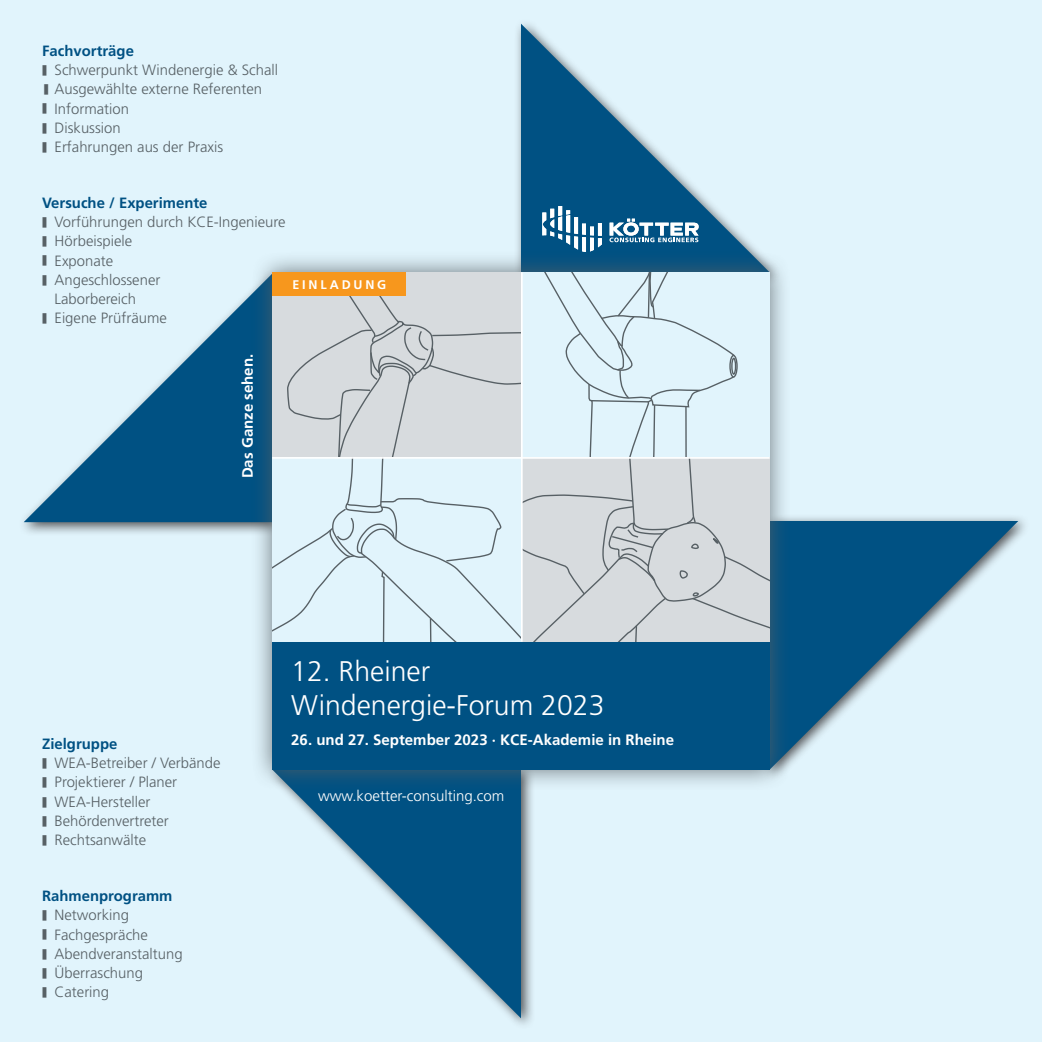
<style>
.page{position:relative;width:1042px;height:1042px;background:#e1f4fc}
.page>*{position:absolute;margin:0;border:0;box-sizing:border-box;transform-origin:0 0}
.t1{font:300 28.35px/34.1px "Frutiger LT Std";color:#fff}
.t2{font:700 15.05px "Frutiger LT Std";color:#fff}
.t3{font:300 15.05px "Frutiger LT Std";color:#fff}
.t4{font:300 14.88px/19.2px "Frutiger LT Std";color:#576065}
.t5{font:700 14.88px "Frutiger LT Std";color:#005183}
.t6{font:700 12.6px "Frutiger LT Std";letter-spacing:.225em;color:#fff}
.s1{font-weight:700;color:#005183}
.s2{font-weight:700;font-size:10.33px}
</style>
<div class="page">
<div style="left:514px;top:18px;width:267px;height:268px;background:#231f20;opacity:.75"></div>
<svg style="left:521px;top:24px;width:248px;height:227px"></svg>
<div style="left:18px;top:268px;width:268px;height:268px;background:#231f20;opacity:.75"></div>
<svg style="left:24px;top:273px;width:227px;height:249px"></svg>
<div style="left:267px;top:762px;width:268px;height:268px;background:#231f20;opacity:.75"></div>
<svg style="left:272px;top:791px;width:249px;height:227px"></svg>
<div style="left:762px;top:514px;width:269px;height:268px;background:#231f20;opacity:.75"></div>
<svg style="left:791px;top:521px;width:227px;height:248px"></svg>
<div style="left:251px;top:251px;width:540px;height:540px;background:#576065;opacity:.84"></div>
<div style="left:272px;top:642px;width:497px;height:127px;background:#005183"></div>
<svg style="left:272px;top:272px;width:497px;height:370px"></svg>
<hr style="left:521px;top:272px;width:2px;height:370px;background:#fff">
<svg style="left:542px;top:206px;width:60px;height:46px;background:#4b84a7"></svg>
<svg style="left:609px;top:219px;width:89px;height:23px;background:#709db9"></svg>
<hr style="left:272px;top:457px;width:497px;height:2px;background:#fff">
<div style="left:272px;top:272px;width:134px;height:24px;background:#f7971d"></div>
<p class="t4" style="left:41px;top:42px;width:239px"><span class="s1">Fachvorträge<br></span><span class="s2">|</span> Schwerpunkt Windenergie &amp; Schall <span class="s2">|</span> Ausgewählte externe Referenten<br><span class="s2">|</span> Information<br><span class="s2">|</span> Diskussion<br><span class="s2">|</span> Erfahrungen aus der Praxis</p>
<p class="t5" style="left:42px;top:195px;width:167px">Versuche / Experimente</p>
<p class="t4" style="left:41px;top:213px;width:246px"><span class="s2">|</span> Vorführungen durch KCE-Ingenieure</p>
<p class="t4" style="left:41px;top:232px;width:93px"><span class="s2">|</span> Hörbeispiele</p>
<p class="t4" style="left:41px;top:251px;width:74px"><span class="s2">|</span> Exponate</p>
<p class="t4" style="left:41px;top:271px;width:121px"><span class="s2">|</span> Angeschlossener</p>
<p class="t4" style="left:55px;top:290px;width:83px">Laborbereich</p>
<p class="t4" style="left:41px;top:309px;width:128px"><span class="s2">|</span> Eigene Prüfräume</p>
<p class="t6" style="left:292px;top:278px;width:95px">EINLADUNG</p>
<p class="t2" style="left:239px;top:478px;width:126px;rotate:-90deg">Das Ganze sehen.</p>
<p class="t4" style="left:41px;top:735px;width:181px"><span class="s1">Zielgruppe<br></span><span class="s2">|</span> WEA-Betreiber / Verbände <span class="s2">|</span> Projektierer / Planer<br><span class="s2">|</span> WEA-Hersteller<br><span class="s2">|</span> Behördenvertreter<br><span class="s2">|</span> Rechtsanwälte</p>
<p class="t4" style="left:41px;top:887px;width:144px"><span class="s1">Rahmenprogramm </span><span class="s2">|</span> Networking<br><span class="s2">|</span> Fachgespräche<br><span class="s2">|</span> Abendveranstaltung <span class="s2">|</span> Überraschung<br><span class="s2">|</span> Catering</p>
<h1 class="t1" style="left:291px;top:655px;width:315px">12. Rheiner<br>Windenergie-Forum 2023</h1>
<p class="t2" style="left:291px;top:732px;width:384px">26. und 27. September 2023 · KCE-Akademie in Rheine</p>
<p class="t3" style="left:318px;top:788px;width:188px">www.koetter-consulting.com</p>
</div>
